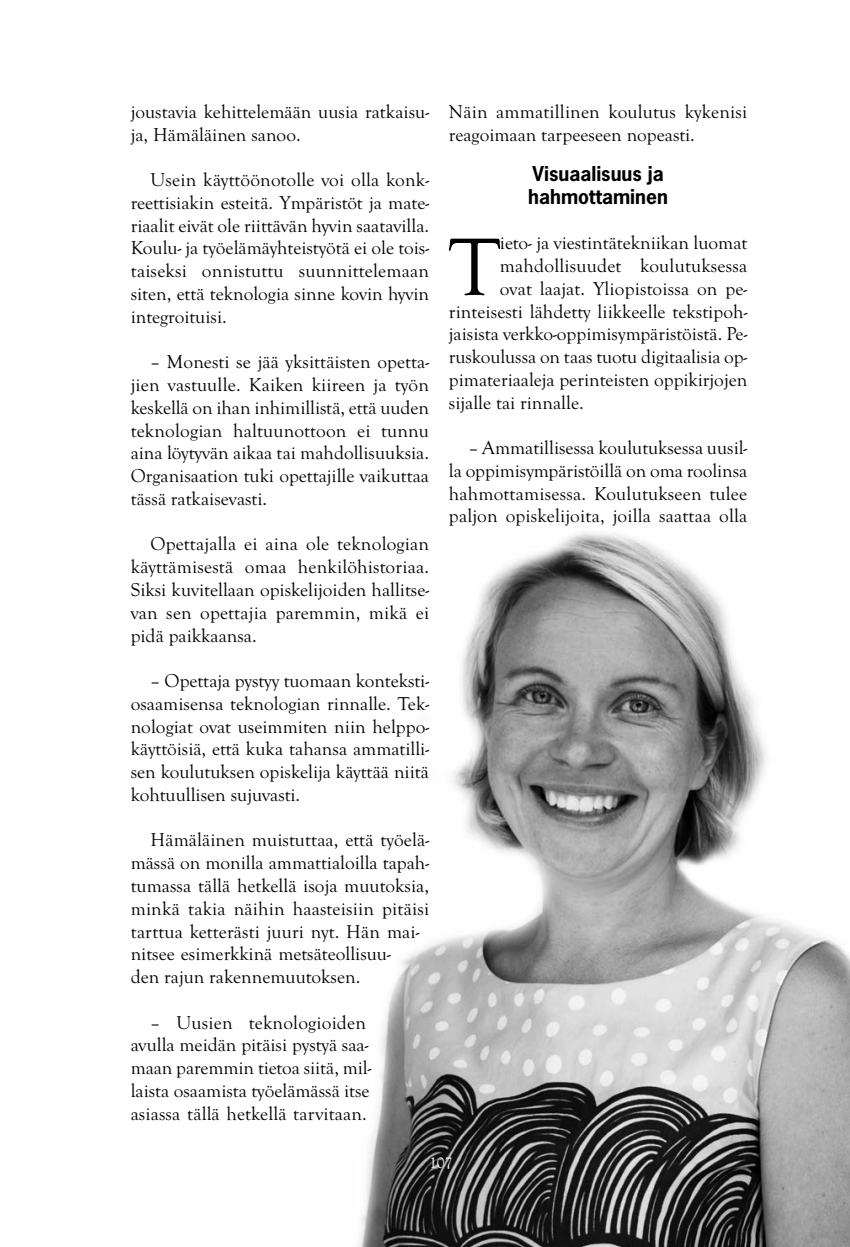
<style>
.page{position:relative;width:850px;height:1247px;background:#fff}
.page>*{position:absolute;margin:0;border:0;box-sizing:border-box;transform-origin:0 0}
.t1{font:84.17px "Goudy Old Style T";color:#000}
.t2{font:19.25px/22.8px "Goudy Old Style T";color:#000;text-align:justify}
.t3{font:700 19.25px/22.8px "News Gothic";color:#000}
.t4{font:15.75px "Goudy Old Style T";color:#fff}
</style>
<div class="page">
<img style="left:359px;top:532px;width:491px;height:714px">
<p class="t2" style="left:131px;top:101px;width:300px">joustavia kehittelemään uusia ratkaisu&shy;ja, Hämäläinen sanoo.</p>
<p class="t2" style="left:131px;top:170px;width:300px;text-indent:20px">Usein käyttöönotolle voi olla konk&shy;reettisiakin esteitä. Ympäristöt ja mate&shy;riaalit eivät ole riittävän hyvin saatavilla.<br>Koulu- ja työelämäyhteistyötä ei ole tois&shy;taiseksi onnistuttu suunnittelemaan siten, että teknologia sinne kovin hyvin integroituisi.</p>
<p class="t2" style="left:131px;top:352px;width:300px;text-indent:20px">– Monesti se jää yksittäisten opetta&shy;jien vastuulle. Kaiken kiireen ja työn keskellä on ihan inhimillistä, että uuden teknologian haltuunottoon ei tunnu aina löytyvän aikaa tai mahdollisuuksia.<br>Organisaation tuki opettajille vaikuttaa tässä ratkaisevasti.</p>
<p class="t2" style="left:131px;top:534px;width:300px;text-indent:20px">Opettajalla ei aina ole teknologian käyttämisestä omaa henkilöhistoriaa.<br>Siksi kuvitellaan opiskelijoiden hallitse&shy;van sen opettajia paremmin, mikä ei pidä paikkaansa.</p>
<p class="t2" style="left:131px;top:670px;width:300px;text-indent:20px">– Opettaja pystyy tuomaan konteksti&shy;osaamisensa teknologian rinnalle. Tek&shy;nologiat ovat useimmiten niin helppo&shy;käyttöisiä, että kuka tahansa ammatilli&shy;sen koulutuksen opiskelija käyttää niitä kohtuullisen sujuvasti.</p>
<p class="t2" style="left:131px;top:829px;width:300px;text-align:left;text-indent:20px">Hämäläinen muistuttaa, että työelä&shy;mässä on monilla ammattialoilla tapah&shy;tumassa tällä hetkellä isoja muutoksia, minkä takia näihin haasteisiin pitäisi tarttua ketterästi juuri nyt. Hän mai&shy;nitsee esimerkkinä metsäteollisuu-<br>den rajun rakennemuutoksen.</p>
<p class="t2" style="left:131px;top:1011px;width:242px;text-align:left;text-indent:20px">– Uusien teknologioiden avulla meidän pitäisi pystyä saa&shy;maan paremmin tietoa siitä, mil&shy;laista osaamista työelämässä itse asiassa tällä hetkellä tarvitaan.</p>
<p class="t2" style="left:449px;top:101px;width:300px">Näin ammatillinen koulutus kykenisi reagoimaan tarpeeseen nopeasti.</p>
<p class="t3" style="left:528px;top:164px;width:141px">Visuaalisuus ja hahmottaminen</p>
<h1 class="t1" style="left:449px;top:234px;width:53px">T</h1>
<p class="t2" style="left:500px;top:233px;width:249px">ieto- ja viestintätekniikan luomat</p>
<p class="t2" style="left:500px;top:255px;width:249px">mahdollisuudet koulutuksessa</p>
<p class="t2" style="left:500px;top:278px;width:249px">ovat laajat. Yliopistoissa on pe-</p>
<p class="t2" style="left:449px;top:301px;width:300px">rinteisesti lähdetty liikkeelle tekstipoh-</p>
<p class="t2" style="left:449px;top:324px;width:300px">jaisista verkko-oppimisympäristöistä. Pe-</p>
<p class="t2" style="left:449px;top:346px;width:300px">ruskoulussa on taas tuotu digitaalisia op-</p>
<p class="t2" style="left:449px;top:369px;width:300px">pimateriaaleja perinteisten oppikirjojen</p>
<p class="t2" style="left:449px;top:392px;width:136px">sijalle tai rinnalle.</p>
<p class="t2" style="left:449px;top:437px;width:300px;text-indent:20px">– Ammatillisessa koulutuksessa uusil&shy;la oppimisympäristöillä on oma roolinsa hahmottamisessa. Koulutukseen tulee paljon opiskelijoita, joilla saattaa olla</p>
<p class="t4" style="left:429px;top:1156px;width:25px">107</p>
</div>
